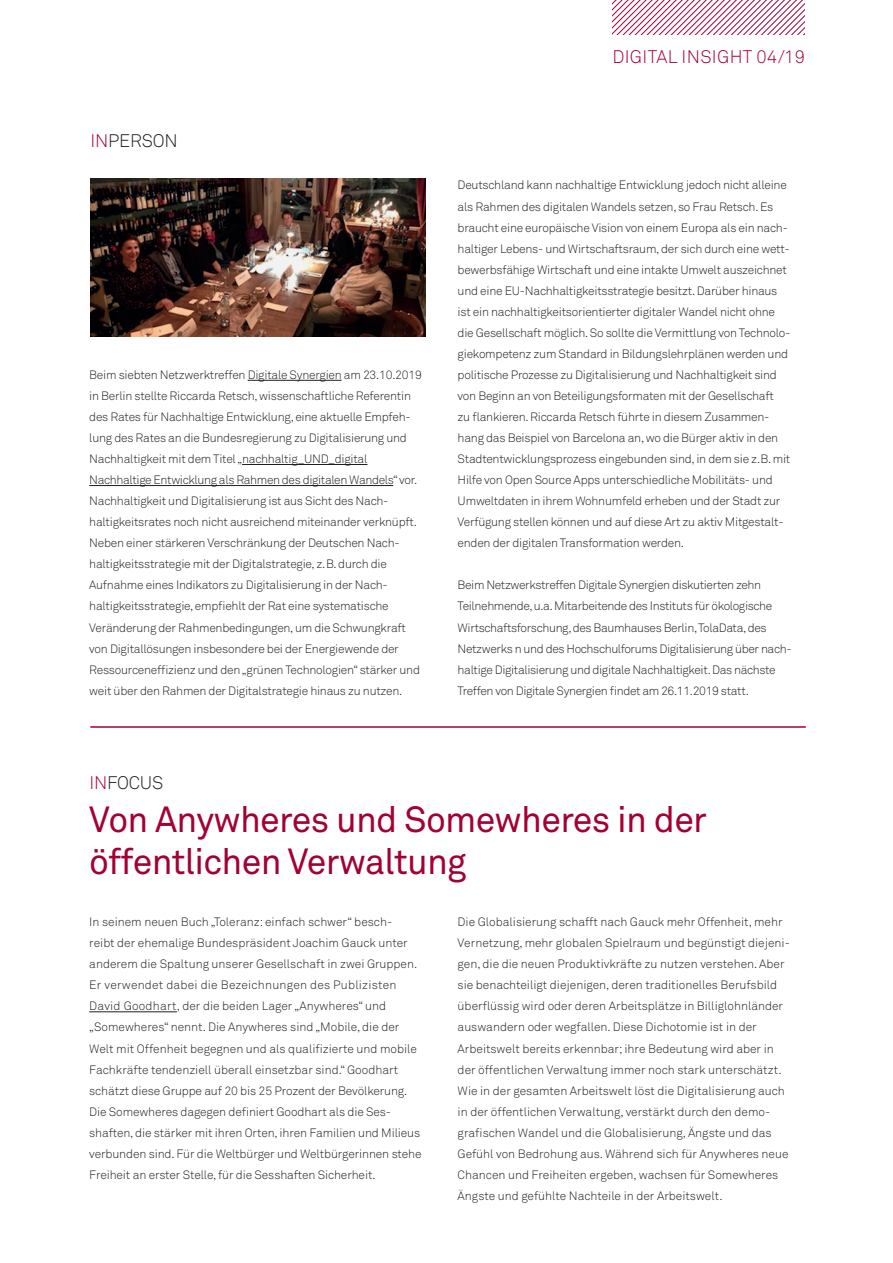
<style>
.page{position:relative;width:893px;height:1263px;background:#fff}
.page>*{position:absolute;margin:0;border:0;box-sizing:border-box;transform-origin:0 0}
.t1{font:36px/42.2px "Akkurat Std";letter-spacing:-.02em;color:#a40133}
.t2{font:300 18px "Akkurat Std";letter-spacing:.02em;color:#a40133}
.t3{font:300 18px "Akkurat Std";letter-spacing:-.01em;color:#231f20}
.t4{font:300 12px/21px "Akkurat Std";letter-spacing:-.02em;color:#231f20}
.t5{font:300 12px/21px "Akkurat Std";color:#231f20}
.s1{color:#a40133}
</style>
<div class="page">
<svg style="left:612px;top:0;width:192px;height:34px"></svg>
<hr style="left:248px;top:380px;width:94px;height:1px;background:#231f20">
<hr style="left:242px;top:464px;width:125px;height:1px;background:#231f20">
<hr style="left:89px;top:485px;width:304px;height:1px;background:#231f20">
<hr style="left:89px;top:1011px;width:88px;height:1px;background:#231f20">
<hr style="left:90px;top:726px;width:716px;height:2px;background:#a40133">
<img style="left:91px;top:179px;width:334px;height:158px">
<h2 class="t3" style="left:90px;top:130px;width:89px"><span class="s1">IN</span>PERSON</h2>
<p class="t4" style="left:89px;top:364px;width:334px">Beim siebten Netzwerktreffen Digitale Synergien am 23.10.2019 in Berlin stellte Riccarda Retsch, wissenschaftliche Referentin des Rates für Nachhaltige Entwicklung, eine aktuelle Empfeh&shy;lung des Rates an die Bundesregierung zu Digitalisierung und Nachhaltigkeit mit dem Titel „nachhaltig_UND_digital Nachhaltige Entwicklung als Rahmen des digitalen Wandels“ vor.<br>Nachhaltigkeit und Digitalisierung ist aus Sicht des Nach&shy;haltigkeitsrates noch nicht ausreichend miteinander verknüpft.<br>Neben einer stärkeren Verschränkung der Deutschen Nach&shy;haltigkeitsstrategie mit der Digitalstrategie, z. B. durch die Aufnahme eines Indikators zu Digitalisierung in der Nach&shy;haltigkeitsstrategie, empfiehlt der Rat eine systematische Veränderung der Rahmenbedingungen, um die Schwungkraft von Digitallösungen insbesondere bei der Energiewende der Ressourceneffizienz und den „grünen Technologien“ stärker und weit über den Rahmen der Digitalstrategie hinaus zu nutzen.</p>
<h2 class="t2" style="left:612px;top:46px;width:194px">DIGITAL INSIGHT 04/19</h2>
<p class="t4" style="left:458px;top:175px;width:334px">Deutschland kann nachhaltige Entwicklung jedoch nicht alleine als Rahmen des digitalen Wandels setzen, so Frau Retsch. Es braucht eine europäische Vision von einem Europa als ein nach&shy;haltiger Lebens- und Wirtschaftsraum, der sich durch eine wett&shy;bewerbsfähige Wirtschaft und eine intakte Umwelt auszeichnet und eine EU-Nachhaltigkeitsstrategie besitzt. Darüber hinaus ist ein nachhaltigkeitsorientierter digitaler Wandel nicht ohne die Gesellschaft möglich. So sollte die Vermittlung von Technolo&shy;giekompetenz zum Standard in Bildungslehrplänen werden und politische Prozesse zu Digitalisierung und Nachhaltigkeit sind von Beginn an von Beteiligungsformaten mit der Gesellschaft<br>zu flankieren. Riccarda Retsch führte in diesem Zusammen&shy;hang das Beispiel von Barcelona an, wo die Bürger aktiv in den Stadtentwicklungsprozess eingebunden sind, in dem sie z. B. mit Hilfe von Open Source Apps unterschiedliche Mobilitäts- und Umweltdaten in ihrem Wohnumfeld erheben und der Stadt zur Verfügung stellen können und auf diese Art zu aktiv Mitgestalt&shy;enden der digitalen Transformation werden.</p>
<p class="t4" style="left:458px;top:575px;width:335px">Beim Netzwerkstreffen Digitale Synergien diskutierten zehn Teilnehmende, u.a. Mitarbeitende des Instituts für ökologische Wirtschaftsforschung, des Baumhauses Berlin, TolaData, des Netzwerks n und des Hochschulforums Digitalisierung über nach&shy;haltige Digitalisierung und digitale Nachhaltigkeit. Das nächste Treffen von Digitale Synergien findet am 26.11.2019 statt.</p>
<h2 class="t3" style="left:89px;top:772px;width:76px"><span class="s1">IN</span>FOCUS</h2>
<h1 class="t1" style="left:89px;top:798px;width:619px">Von Anywheres und Somewheres in der öffentlichen Verwaltung</h1>
<p class="t5" style="left:89px;top:911px;width:334px">In seinem neuen Buch „Toleranz: einfach schwer“ besch-<br>reibt der ehemalige Bundespräsident Joachim Gauck unter anderem die Spaltung unserer Gesellschaft in zwei Gruppen.<br>Er verwendet dabei die Bezeichnungen des Publizisten David Goodhart, der die beiden Lager „Anywheres“ und „Somewheres“ nennt. Die Anywheres sind „Mobile, die der Welt mit Offenheit begegnen und als qualifizierte und mobile Fachkräfte tendenziell überall einsetzbar sind.“ Goodhart schätzt diese Gruppe auf 20 bis 25 Prozent der Bevölkerung.<br>Die Somewheres dagegen definiert Goodhart als die Ses&shy;shaften, die stärker mit ihren Orten, ihren Familien und Milieus verbunden sind. Für die Weltbürger und Weltbürgerinnen stehe Freiheit an erster Stelle, für die Sesshaften Sicherheit.</p>
<p class="t5" style="left:458px;top:911px;width:334px">Die Globalisierung schafft nach Gauck mehr Offenheit, mehr Vernetzung, mehr globalen Spielraum und begünstigt diejeni&shy;gen, die die neuen Produktivkräfte zu nutzen verstehen. Aber sie benachteiligt diejenigen, deren traditionelles Berufsbild überflüssig wird oder deren Arbeitsplätze in Billiglohnländer auswandern oder wegfallen. Diese Dichotomie ist in der Arbeitswelt bereits erkennbar; ihre Bedeutung wird aber in der öffentlichen Verwaltung immer noch stark unterschätzt.<br>Wie in der gesamten Arbeitswelt löst die Digitalisierung auch in der öffentlichen Verwaltung, verstärkt durch den demo&shy;grafischen Wandel und die Globalisierung, Ängste und das Gefühl von Bedrohung aus. Während sich für Anywheres neue Chancen und Freiheiten ergeben, wachsen für Somewheres Ängste und gefühlte Nachteile in der Arbeitswelt.</p>
</div>
